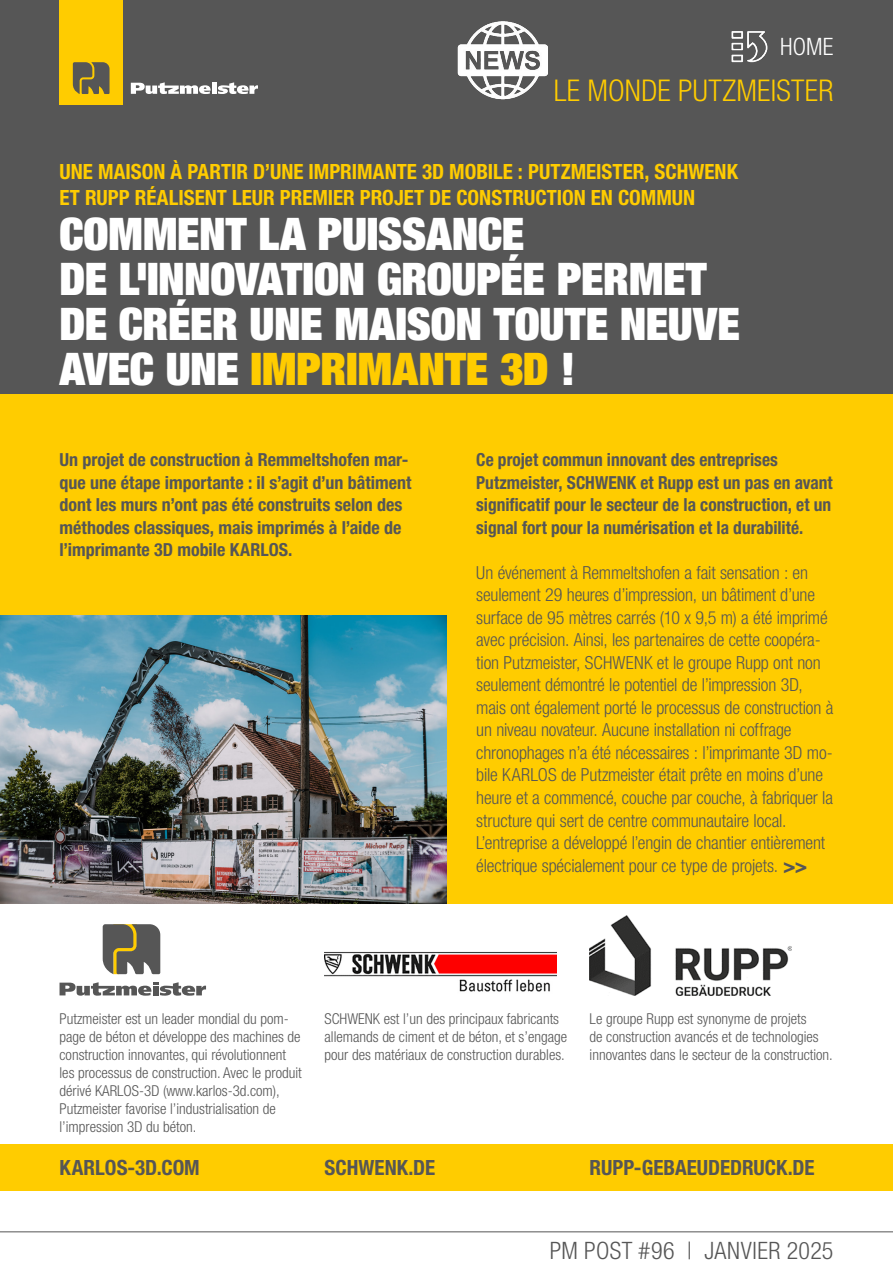
<style>
.page{position:relative;width:893px;height:1263px;background:#fff}
.page>*{position:absolute;margin:0;border:0;box-sizing:border-box;transform-origin:0 0}
.t1{font:900 condensed 45px/45px "Helvetica Neue LT Pro";letter-spacing:-.01em;color:#fff}
.t2{font:300 condensed 30px "Helvetica Neue LT Pro";letter-spacing:.01em;color:#fc0}
.t3{font:300 condensed 24px "Helvetica Neue LT Pro";letter-spacing:.015em;color:#565656}
.t4{font:300 condensed 24px "Helvetica Neue LT Pro";color:#fff}
.t5{font:700 condensed 21px/26.2px "Helvetica Neue LT Pro";color:#fc0}
.t6{font:700 condensed 21px "Helvetica Neue LT Pro";color:#565656}
.t7{font:300 condensed 18px/22.5px "Helvetica Neue LT Pro";letter-spacing:-.01em;color:#565656}
.t8{font:700 condensed 18px/22.5px "Helvetica Neue LT Pro";color:#565656}
.t9{font:300 condensed 15px/18px "Helvetica Neue LT Pro";color:#565656}
.s1{color:#fc0}
.s2{font-weight:700;font-size:21px}
</style>
<div class="page">
<svg style="left:0;top:1231px;width:893px;height:2px;background:#a9a9a9"></svg>
<div style="left:0;top:0;width:893px;height:105px;background:#565656"></div>
<div style="left:60px;top:0;width:63px;height:105px;background:#fc0"></div>
<svg style="left:73px;top:62px;width:37px;height:32px"></svg>
<svg style="left:131px;top:82px;width:127px;height:12px"></svg>
<img style="left:731px;top:31px;width:37px;height:32px">
<div style="left:0;top:394px;width:893px;height:797px;background:#fc0"></div>
<div style="left:0;top:105px;width:893px;height:289px;background:#565656"></div>
<img style="left:0;top:615px;width:446px;height:289px">
<div style="left:0;top:904px;width:893px;height:240px;background:#fff"></div>
<img style="left:590px;top:915px;width:201px;height:81px">
<img style="left:325px;top:951px;width:231px;height:41px">
<svg style="left:103px;top:924px;width:57px;height:50px;background:#6f6b5c"></svg>
<svg style="left:60px;top:982px;width:146px;height:14px"></svg>
<img style="left:457px;top:21px;width:91px;height:79px">
<h3 class="t4" style="left:780px;top:33px;width:55px">HOME</h3>
<h2 class="t2" style="left:554px;top:73px;width:281px">LE MONDE PUTZMEISTER</h2>
<p class="t5" style="left:60px;top:158px;width:680px">UNE MAISON À PARTIR D’UNE IMPRIMANTE 3D MOBILE : PUTZMEISTER, SCHWENK<br>ET RUPP RÉALISENT LEUR PREMIER PROJET DE CONSTRUCTION EN COMMUN</p>
<h1 class="t1" style="left:60px;top:210px;width:682px">COMMENT LA PUISSANCE<br>DE L'INNOVATION GROUPÉE PERMET<br>DE CRÉER UNE MAISON TOUTE NEUVE<br>AVEC UNE <span class="s1">IMPRIMANTE 3D</span> !</h1>
<p class="t8" style="left:60px;top:449px;width:353px">Un projet de construction à Remmeltshofen mar&shy;que une étape importante : il s’agit d’un bâtiment dont les murs n’ont pas été construits selon des méthodes classiques, mais imprimés à l’aide de l’imprimante 3D mobile KARLOS.</p>
<p class="t8" style="left:476px;top:449px;width:358px">Ce projet commun innovant des entreprises Putzmeister, SCHWENK et Rupp est un pas en avant significatif pour le secteur de la construction, et un signal fort pour la numérisation et la durabilité.</p>
<p class="t7" style="left:476px;top:561px;width:359px">Un événement à Remmeltshofen a fait sensation : en seulement 29 heures d’impression, un bâtiment d’une surface de 95 mètres carrés (10 x 9,5 m) a été imprimé avec précision. Ainsi, les partenaires de cette coopéra&shy;tion Putzmeister, SCHWENK et le groupe Rupp ont non seulement démontré le potentiel de l’impression 3D, mais ont également porté le processus de construction à un niveau novateur. Aucune installation ni coffrage chronophages n’a été nécessaires : l’imprimante 3D mo&shy;bile KARLOS de Putzmeister était prête en moins d’une heure et a commencé, couche par couche, à fabriquer la structure qui sert de centre communautaire local.<br>L’entreprise a développé l’engin de chantier entièrement électrique spécialement pour ce type de projets. <span class="s2">&gt;&gt;</span></p>
<p class="t9" style="left:60px;top:1009px;width:244px">Putzmeister est un leader mondial du pom&shy;page de béton et développe des machines de construction innovantes, qui révolutionnent les processus de construction. Avec le produit dérivé KARLOS-3D (www.karlos-3d.com), Putzmeister favorise l’industrialisation de l’impression 3D du béton.</p>
<p class="t9" style="left:325px;top:1009px;width:244px">SCHWENK est l’un des principaux fabricants allemands de ciment et de béton, et s’engage pour des matériaux de construction durables.</p>
<p class="t9" style="left:590px;top:1009px;width:245px">Le groupe Rupp est synonyme de projets<br>de construction avancés et de technologies innovantes dans le secteur de la construction.</p>
<p class="t6" style="left:60px;top:1154px;width:142px">KARLOS-3D.COM</p>
<p class="t6" style="left:325px;top:1154px;width:112px">SCHWENK.DE</p>
<p class="t6" style="left:590px;top:1154px;width:226px">RUPP-GEBAEUDEDRUCK.DE</p>
<h3 class="t3" style="left:550px;top:1236px;width:285px">PM POST #96 | JANVIER 2025</h3>
</div>
